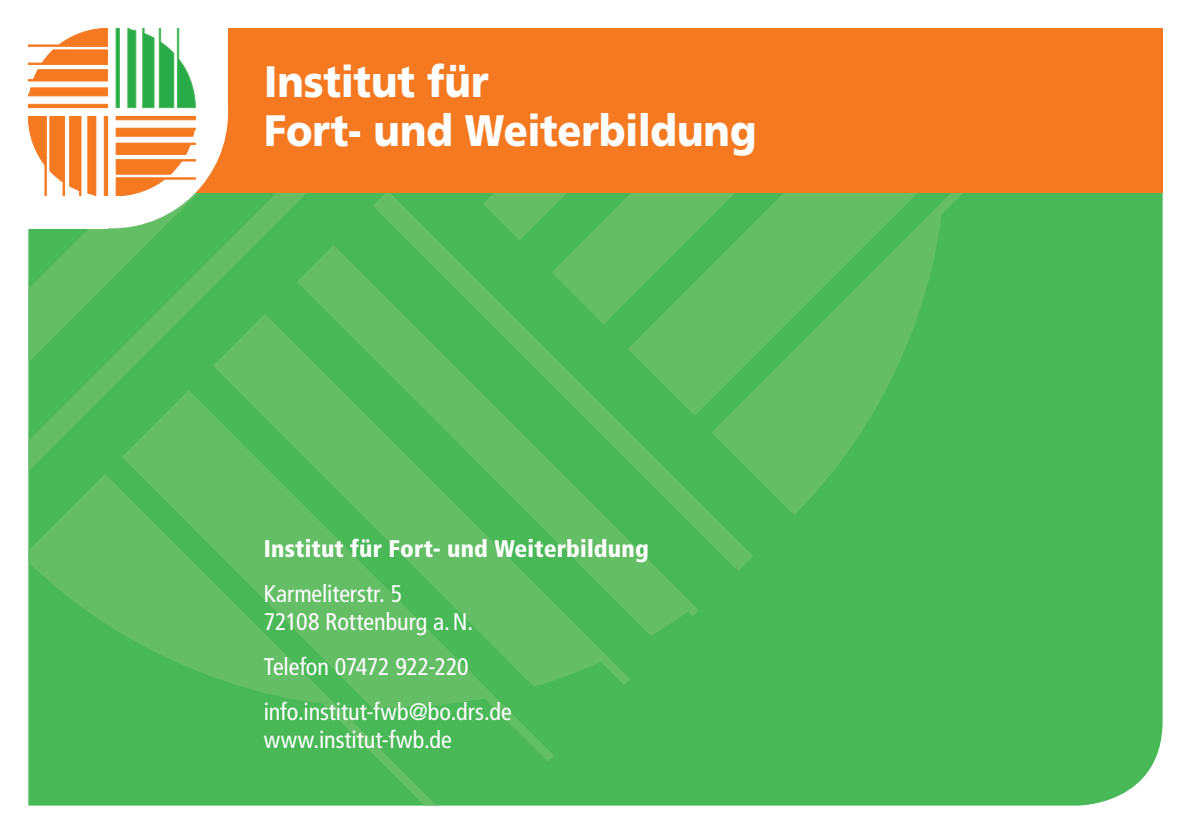
<style>
.page{position:relative;width:1191px;height:834px;background:#fff}
.page>*{position:absolute;margin:0;border:0;box-sizing:border-box;transform-origin:0 0}
.t1{font:900 44px/48px "Frutiger LT Com";letter-spacing:-.005em;color:#fff;scale:.9 1}
.t2{font:condensed 24px/28px "Frutiger LT Com";letter-spacing:-.005em;color:#fff}
.t3{font:900 condensed 24px "Frutiger LT Com";letter-spacing:.01em;color:#fff}
</style>
<div class="page">
<div style="left:28px;top:193px;width:1134px;height:612px;background:#49b857"></div>
<svg style="left:753px;top:193px;width:216px;height:322px;fill:#49b857"></svg>
<svg style="left:753px;top:193px;width:170px;height:222px;fill:#64be66"></svg>
<svg style="left:28px;top:473px;width:409px;height:332px;fill:#49b857"></svg>
<svg style="left:122px;top:471px;width:432px;height:290px;fill:#49b857"></svg>
<svg style="left:213px;top:471px;width:417px;height:215px;fill:#64be66"></svg>
<svg style="left:297px;top:245px;width:402px;height:390px;fill:#64be66"></svg>
<svg style="left:373px;top:193px;width:380px;height:378px;fill:#49b857"></svg>
<svg style="left:28px;top:193px;width:284px;height:278px;fill:#49b857"></svg>
<div style="left:28px;top:28px;width:1134px;height:165px;background:#f47921"></div>
<svg style="left:108px;top:112px;width:120px;height:116px"></svg>
<div style="left:0;top:0;width:228px;height:112px;background:#fff"></div>
<div style="left:0;top:0;width:108px;height:228px;background:#fff"></div>
<svg style="left:28px;top:28px;width:80px;height:36px"></svg>
<svg style="left:28px;top:70px;width:80px;height:11px"></svg>
<svg style="left:28px;top:88px;width:80px;height:8px"></svg>
<div style="left:28px;top:104px;width:80px;height:4px;background:#f47921;border:1px solid #f47921"></div>
<svg style="left:143px;top:28px;width:52px;height:80px"></svg>
<svg style="left:128px;top:28px;width:8px;height:80px"></svg>
<div style="left:116px;top:28px;width:3px;height:80px;background:#29ab4a;border:1px solid #49b857"></div>
<svg style="left:28px;top:116px;width:176px;height:247px"></svg>
<div style="left:104px;top:116px;width:4px;height:80px;background:#f47921;border:1px solid #f47921"></div>
<h1 class="t1" style="left:264px;top:58px;width:548px">Institut für<br>Fort- und Weiterbildung</h1>
<p class="t3" style="left:264px;top:534px;width:387px">Institut für Fort- und Weiterbildung</p>
<p class="t2" style="left:264px;top:579px;width:211px">Karmeliterstr. 5<br>72108 Rottenburg a. N.</p>
<p class="t2" style="left:264px;top:644px;width:250px;line-height:45px">Telefon 07472 922-220 info.institut-fwb@bo.drs.de</p>
<p class="t2" style="left:264px;top:725px;width:190px">www.institut-fwb.de</p>
</div>
